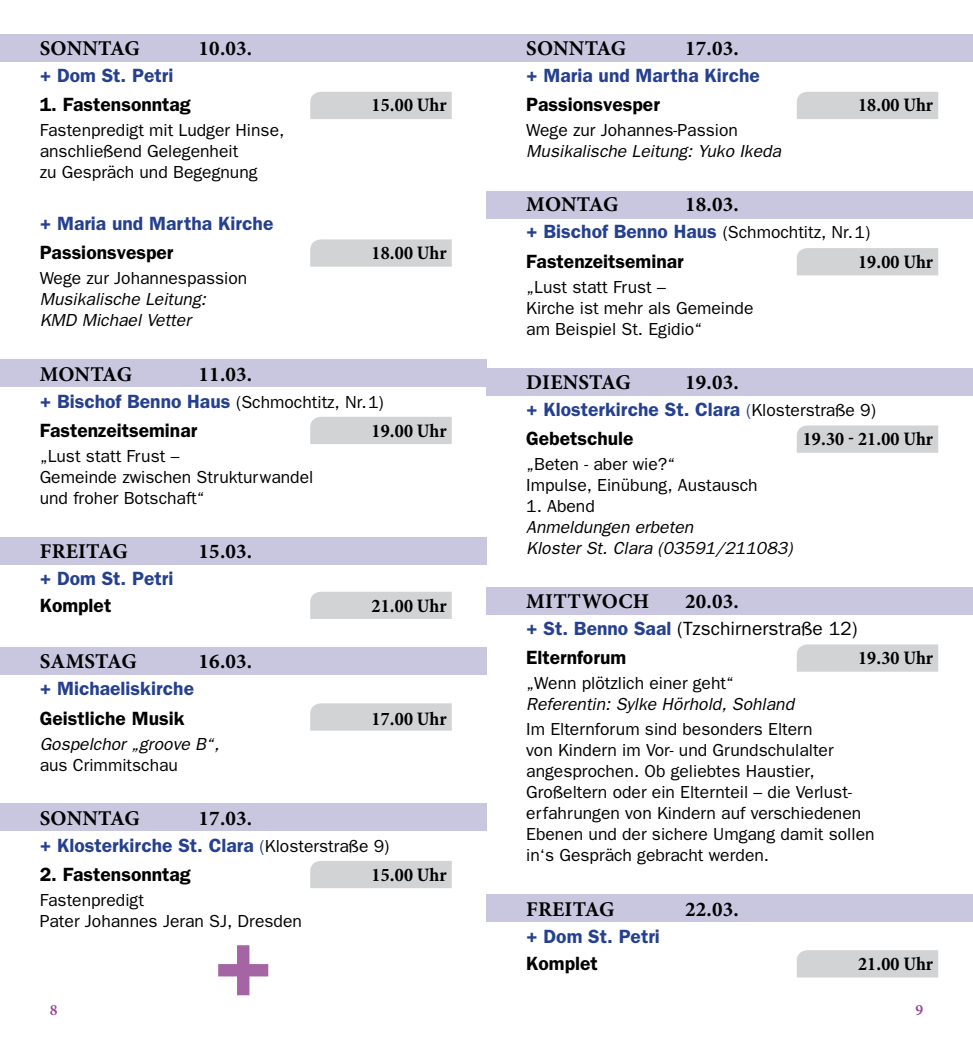
<style>
.page{position:relative;width:973px;height:1042px;background:#fff}
.page>*{position:absolute;margin:0;border:0;box-sizing:border-box;transform-origin:0 0}
.t1{font:700 21px "Minion Pro";letter-spacing:.01em;color:#000}
.t2{font:600 19.25px/29.2px "Franklin Gothic";color:#25408f}
.t3{font:600 19.25px "Franklin Gothic";color:#000}
.t4{font:700 condensed 19.25px "Minion Pro";letter-spacing:.01em;color:#000}
.t5{font:19.25px/29.2px "Franklin Gothic";color:#000}
.t6{font:17.5px/21px "Franklin Gothic";color:#000}
.t7{font:italic 17.5px/21px "Franklin Gothic";color:#000}
.t8{font:600 15.75px "Minion Pro";color:#964192}
.s1{font-weight:600;font-size:19.25px;color:#25408f}
.s2{font-weight:400;font-size:17.5px}
.s3{font-weight:400;font-size:17.5px;color:#000}
.s4{color:#000}
.s5{font-weight:600;color:#25408f}
.s6{font-weight:600}
</style>
<div class="page">
<div style="left:486px;top:894px;width:486px;height:27px;background:#c8c7df"></div>
<div style="left:796px;top:950px;width:142px;height:27px;background:#d1d3d4"></div>
<svg style="left:796px;top:425px;width:142px;height:28px;background:#d2d4d5"></svg>
<svg style="left:796px;top:644px;width:142px;height:28px;background:#d2d4d5"></svg>
<div style="left:796px;top:248px;width:142px;height:27px;background:#d1d3d4"></div>
<div style="left:486px;top:587px;width:486px;height:27px;background:#c8c7df"></div>
<div style="left:486px;top:368px;width:486px;height:28px;background:#c8c7df"></div>
<div style="left:486px;top:192px;width:486px;height:27px;background:#c8c7df"></div>
<div style="left:796px;top:92px;width:142px;height:27px;background:#d1d3d4"></div>
<div style="left:486px;top:35px;width:486px;height:27px;background:#c8c7df"></div>
<div style="left:310px;top:861px;width:141px;height:27px;background:#d1d3d4"></div>
<div style="left:310px;top:703px;width:141px;height:27px;background:#d1d3d4"></div>
<div style="left:310px;top:592px;width:141px;height:27px;background:#d1d3d4"></div>
<div style="left:310px;top:417px;width:141px;height:27px;background:#d1d3d4"></div>
<svg style="left:310px;top:239px;width:141px;height:28px;background:#d2d4d5"></svg>
<div style="left:0;top:804px;width:486px;height:27px;background:#c8c7df"></div>
<div style="left:0;top:647px;width:486px;height:28px;background:#c8c7df"></div>
<div style="left:0;top:537px;width:486px;height:27px;background:#c8c7df"></div>
<div style="left:0;top:360px;width:486px;height:27px;background:#c8c7df"></div>
<div style="left:310px;top:92px;width:141px;height:27px;background:#d1d3d4"></div>
<div style="left:0;top:35px;width:486px;height:27px;background:#c8c7df"></div>
<svg style="left:218px;top:945px;width:50px;height:50px"></svg>
<p class="t1" style="left:40px;top:33px;width:101px">SONNTAG</p>
<p class="t1" style="left:198px;top:33px;width:55px">10.03.</p>
<p class="t2" style="left:40px;top:60px;width:135px">+ Dom St. Petri</p>
<p class="t3" style="left:40px;top:93px;width:152px">1. Fastensonntag</p>
<p class="t4" style="left:371px;top:92px;width:77px">15.00 Uhr</p>
<p class="t6" style="left:40px;top:119px;width:246px">Fastenpredigt mit Ludger Hinse, anschließend Gelegenheit<br>zu Gespräch und Begegnung</p>
<p class="t2" style="left:40px;top:208px;width:235px">+ Maria und Martha Kirche</p>
<p class="t3" style="left:40px;top:241px;width:135px">Passionsvesper</p>
<p class="t4" style="left:371px;top:240px;width:77px">18.00 Uhr</p>
<p class="t6" style="left:40px;top:268px;width:209px">Wege zur Johannespassion</p>
<p class="t7" style="left:40px;top:289px;width:168px">Musikalische Leitung:<br>KMD Michael Vetter</p>
<p class="t1" style="left:40px;top:359px;width:32px">MONTAG</p>
<p class="t1" style="left:198px;top:359px;width:55px">11.03.</p>
<p class="t6" style="left:40px;top:391px;width:345px"><span class="s1">+ Bischof Benno Haus</span> (Schmochtitz, Nr.1)</p>
<p class="t3" style="left:40px;top:419px;width:159px">Fastenzeitseminar</p>
<p class="t4" style="left:371px;top:417px;width:77px">19.00 Uhr</p>
<p class="t6" style="left:40px;top:445px;width:275px">„Lust statt Frust –<br>Gemeinde zwischen Strukturwandel und froher Botschaft“</p>
<p class="t1" style="left:40px;top:536px;width:24px">FREITAG</p>
<p class="t1" style="left:198px;top:536px;width:55px">15.03.</p>
<p class="t2" style="left:40px;top:563px;width:135px">+ Dom St. Petri</p>
<p class="t3" style="left:40px;top:594px;width:73px">Komplet</p>
<p class="t4" style="left:371px;top:593px;width:77px">21.00 Uhr</p>
<p class="t1" style="left:40px;top:647px;width:70px">SAMSTAG</p>
<p class="t1" style="left:198px;top:647px;width:55px">16.03.</p>
<p class="t2" style="left:40px;top:673px;width:156px">+ Michaeliskirche</p>
<p class="t3" style="left:40px;top:706px;width:146px">Geistliche Musik</p>
<p class="t4" style="left:371px;top:705px;width:77px">17.00 Uhr</p>
<p class="t7" style="left:40px;top:733px;width:181px">Gospelchor „groove B“,</p>
<p class="t6" style="left:40px;top:754px;width:140px">aus Crimmitschau</p>
<p class="t1" style="left:40px;top:803px;width:27px">SONNTAG</p>
<p class="t1" style="left:198px;top:803px;width:55px">17.03.</p>
<p class="t2" style="left:40px;top:830px;width:351px">+ Klosterkirche St. Clara <span class="s2">(</span><span class="s3">Klosterstraße 9)</span></p>
<p class="t3" style="left:40px;top:863px;width:152px">2. Fastensonntag</p>
<p class="t4" style="left:371px;top:861px;width:77px">15.00 Uhr</p>
<p class="t6" style="left:40px;top:889px;width:264px">Fastenpredigt<br>Pater Johannes Jeran SJ, Dresden</p>
<p class="t1" style="left:526px;top:33px;width:27px">SONNTAG</p>
<p class="t1" style="left:685px;top:33px;width:55px">17.03.</p>
<p class="t2" style="left:526px;top:60px;width:235px">+ Maria und Martha Kirche</p>
<p class="t3" style="left:526px;top:93px;width:135px">Passionsvesper</p>
<p class="t4" style="left:857px;top:92px;width:77px">18.00 Uhr</p>
<p class="t6" style="left:526px;top:119px;width:213px">Wege zur Johannes-Passion</p>
<p class="t7" style="left:526px;top:140px;width:256px">Musikalische Leitung: Yuko Ikeda</p>
<p class="t1" style="left:526px;top:190px;width:32px">MONTAG</p>
<p class="t1" style="left:685px;top:190px;width:55px">18.03.</p>
<p class="t6" style="left:526px;top:222px;width:345px"><span class="s1">+ Bischof Benno Haus</span> (Schmochtitz, Nr.1)</p>
<p class="t3" style="left:526px;top:250px;width:159px">Fastenzeitseminar</p>
<p class="t4" style="left:857px;top:248px;width:77px">19.00 Uhr</p>
<p class="t6" style="left:526px;top:276px;width:229px">„Lust statt Frust –<br>Kirche ist mehr als Gemeinde am Beispiel St. Egidio“</p>
<p class="t1" style="left:526px;top:367px;width:78px">DIENSTAG</p>
<p class="t1" style="left:685px;top:367px;width:55px">19.03.</p>
<p class="t2" style="left:526px;top:394px;width:351px">+ Klosterkirche St. Clara <span class="s2">(</span><span class="s3">Klosterstraße 9)<br></span><span class="s4">Gebetschule</span></p>
<p class="t4" style="left:802px;top:425px;width:132px">19.30 - 21.00 Uhr</p>
<p class="t6" style="left:526px;top:453px;width:233px">„Beten - aber wie?“<br>Impulse, Einübung, Austausch</p>
<p class="t6" style="left:526px;top:495px;width:70px">1. Abend</p>
<p class="t7" style="left:526px;top:516px;width:268px">Anmeldungen erbeten<br>Kloster St. Clara (03591/211083)</p>
<p class="t1" style="left:526px;top:586px;width:35px">MITTWOCH</p>
<p class="t1" style="left:685px;top:586px;width:55px">20.03.</p>
<p class="t5" style="left:526px;top:613px;width:333px"><span class="s5">+ St. Benno Saal</span> (Tzschirnerstraße 12)<br><span class="s6">Elternforum</span></p>
<p class="t4" style="left:857px;top:645px;width:77px">19.30 Uhr</p>
<p class="t6" style="left:526px;top:672px;width:209px">„Wenn plötzlich einer geht“</p>
<p class="t7" style="left:526px;top:693px;width:269px">Referentin: Sylke Hörhold, Sohland</p>
<p class="t6" style="left:526px;top:718px;width:350px">Im Elternforum sind besonders Eltern<br>von Kindern im Vor- und Grundschulalter angesprochen. Ob geliebtes Haustier, Großeltern oder ein Elternteil – die Verlust&shy;erfahrungen von Kindern auf verschiedenen Ebenen und der sichere Umgang damit sollen in‘s Gespräch gebracht werden.</p>
<p class="t1" style="left:526px;top:894px;width:24px">FREITAG</p>
<p class="t1" style="left:685px;top:894px;width:55px">22.03.</p>
<p class="t2" style="left:526px;top:921px;width:135px">+ Dom St. Petri</p>
<p class="t3" style="left:526px;top:951px;width:73px">Komplet</p>
<p class="t4" style="left:857px;top:950px;width:77px">21.00 Uhr</p>
<p class="t8" style="left:50px;top:999px;width:9px">8</p>
<p class="t8" style="left:915px;top:999px;width:9px">9</p>
</div>
